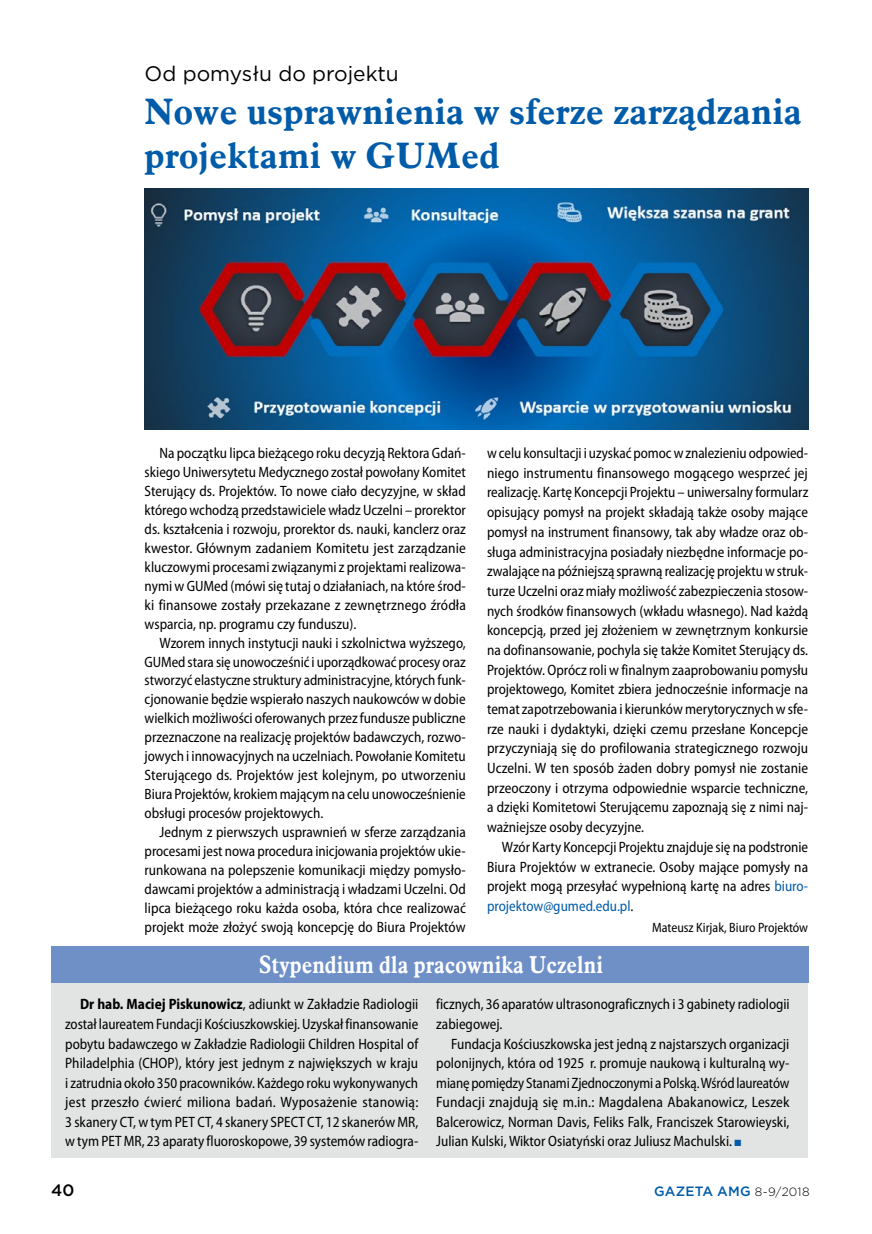
<style>
.page{position:relative;width:872px;height:1234px;background:#fff}
.page>*{position:absolute;margin:0;border:0;box-sizing:border-box;transform-origin:0 0}
.t1{font:700 36px/43.5px "Aldine 721 EU";letter-spacing:.005em;color:#005ba8}
.t2{font:700 24px "Aldine 721 EU";letter-spacing:.005em;color:#fff;scale:.88 1}
.t3{font:21px "Gotham";color:#000}
.t4{font:500 16.5px "Gotham";color:#000}
.t5{font:semi-condensed 15px/18.9px "Myriad Pro";color:#000;text-align:justify;scale:.96 1}
.t6{font:semi-condensed 15px/19.6px "Myriad Pro";color:#000;text-align:justify;scale:.95 1}
.t7{font:semi-condensed 13.5px "Myriad Pro";color:#000;scale:.96 1}
.t8{font:500 13.5px "Gotham";letter-spacing:.015em;color:#005ba8}
.s1{color:#005ba8}
.s2{font-weight:700}
.s3{font-size:14.7px}
.s4{font-weight:300;font-size:12px;color:#000}
</style>
<div class="page">
<img style="left:145px;top:189px;width:663px;height:240px">
<div style="left:51px;top:945px;width:757px;height:212px;background:#e2e3e3"></div>
<div style="left:51px;top:945px;width:757px;height:36px;background:#6f90c7"></div>
<h3 class="t3" style="left:145px;top:60px;width:256px">Od pomysłu do projektu</h3>
<h1 class="t1" style="left:145px;top:90px;width:659px">Nowe usprawnienia w sferze zarządzania projektami w GUMed</h1>
<p class="t5" style="left:145px;top:443px;width:336px;text-indent:15px">Na początku lipca bieżącego roku decyzją Rektora Gdań&shy;skiego Uniwersytetu Medycznego został powołany Komitet Sterujący ds. Projektów. To nowe ciało decyzyjne, w skład którego wchodzą przedstawiciele władz Uczelni – prorektor ds. kształcenia i rozwoju, prorektor ds. nauki, kanclerz oraz kwestor. Głównym zadaniem Komitetu jest zarządzanie kluczowymi procesami związanymi z projektami realizowa&shy;nymi w GUMed (mówi się tutaj o działaniach, na które środ&shy;ki finansowe zostały przekazane z zewnętrznego źródła wsparcia, np. programu czy funduszu).</p>
<p class="t5" style="left:145px;top:632px;width:336px;text-indent:15px">Wzorem innych instytucji nauki i szkolnictwa wyższego, GUMed stara się unowocześnić i uporządkować procesy oraz stworzyć elastyczne struktury administracyjne, których funk&shy;cjonowanie będzie wspierało naszych naukowców w dobie wielkich możliwości oferowanych przez fundusze publiczne przeznaczone na realizację projektów badawczych, rozwo&shy;jowych i innowacyjnych na uczelniach. Powołanie Komitetu Sterującego ds. Projektów jest kolejnym, po utworzeniu Biura Projektów, krokiem mającym na celu unowocześnienie obsługi procesów projektowych.</p>
<p class="t5" style="left:145px;top:822px;width:336px;text-indent:15px">Jednym z pierwszych usprawnień w sferze zarządzania procesami jest nowa procedura inicjowania projektów ukie&shy;runkowana na polepszenie komunikacji między pomysło&shy;dawcami projektów a administracją i władzami Uczelni. Od lipca bieżącego roku każda osoba, która chce realizować projekt może złożyć swoją koncepcję do Biura Projektów</p>
<p class="t6" style="left:487px;top:443px;width:340px">w celu konsultacji i uzyskać pomoc w znalezieniu odpowied&shy;niego instrumentu finansowego mogącego wesprzeć jej realizację. Kartę Koncepcji Projektu – uniwersalny formularz opisujący pomysł na projekt składają także osoby mające pomysł na instrument finansowy, tak aby władze oraz ob&shy;sługa administracyjna posiadały niezbędne informacje po&shy;zwalające na późniejszą sprawną realizację projektu w struk&shy;turze Uczelni oraz miały możliwość zabezpieczenia stosow&shy;nych środków finansowych (wkładu własnego). Nad każdą koncepcją, przed jej złożeniem w zewnętrznym konkursie na dofinansowanie, pochyla się także Komitet Sterujący ds.<br>Projektów. Oprócz roli w finalnym zaaprobowaniu pomysłu projektowego, Komitet zbiera jednocześnie informacje na temat zapotrzebowania i kierunków merytorycznych w sfe&shy;rze nauki i dydaktyki, dzięki czemu przesłane Koncepcje przyczyniają się do profilowania strategicznego rozwoju Uczelni. W ten sposób żaden dobry pomysł nie zostanie przeoczony i otrzyma odpowiednie wsparcie techniczne, a dzięki Komitetowi Sterującemu zapoznają się z nimi naj&shy;ważniejsze osoby decyzyjne.</p>
<p class="t5" style="left:487px;top:836px;width:336px;line-height:19.6px;text-indent:15px">Wzór Karty Koncepcji Projektu znajduje się na podstronie Biura Projektów w extranecie. Osoby mające pomysły na projekt mogą przesyłać wypełnioną kartę na adres <span class="s1">biuro&shy;projektow@gumed.edu.pl</span>.</p>
<p class="t7" style="left:652px;top:918px;width:164px">Mateusz Kirjak, Biuro Projektów</p>
<h2 class="t2" style="left:259px;top:949px;width:392px">Stypendium dla pracownika Uczelni</h2>
<p class="t5" style="left:65px;top:994px;width:369px;line-height:19.5px;text-indent:15px"><span class="s2">Dr hab. Maciej Piskunowicz</span>, adiunkt w Zakładzie Radiologii został laureatem Fundacji Kościuszkowskiej. Uzyskał finansowanie pobytu badawczego w Zakładzie Radiologii Children Hospital of Philadelphia (CHOP), który jest jednym z największych w kraju i zatrudnia około 350 pracowników. Każdego roku wykonywanych jest przeszło ćwierć miliona badań. Wyposażenie stanowią:<br>3 skanery CT, w tym PET CT, 4 skanery SPECT CT, 12 skanerów MR, w tym PET MR, 23 aparaty fluoroskopowe, 39 systemów radiogra-</p>
<p class="t5" style="left:436px;top:994px;width:369px;line-height:19.5px">ficznych, 36 aparatów ultrasonograficznych i 3 gabinety radiologii zabiegowej.</p>
<p class="t5" style="left:436px;top:1033px;width:369px;line-height:19.5px;text-indent:15px">Fundacja Kościuszkowska jest jedną z najstarszych organizacji polonijnych, która od 1925 <span class="s3">r.</span> promuje naukową i kulturalną wy&shy;mianę pomiędzy Stanami Zjednoczonymi a Polską. Wśród laureatów Fundacji znajdują się m.in.: Magdalena Abakanowicz, Leszek Balcerowicz, Norman Davis, Feliks Falk, Franciszek Starowieyski, Julian Kulski, Wiktor Osiatyński oraz Juliusz Machulski. <span class="s1">■</span></p>
<p class="t4" style="left:51px;top:1179px;width:25px">40</p>
<p class="t8" style="left:654px;top:1182px;width:157px">GAZETA AMG <span class="s4">8-9/2018</span></p>
</div>
